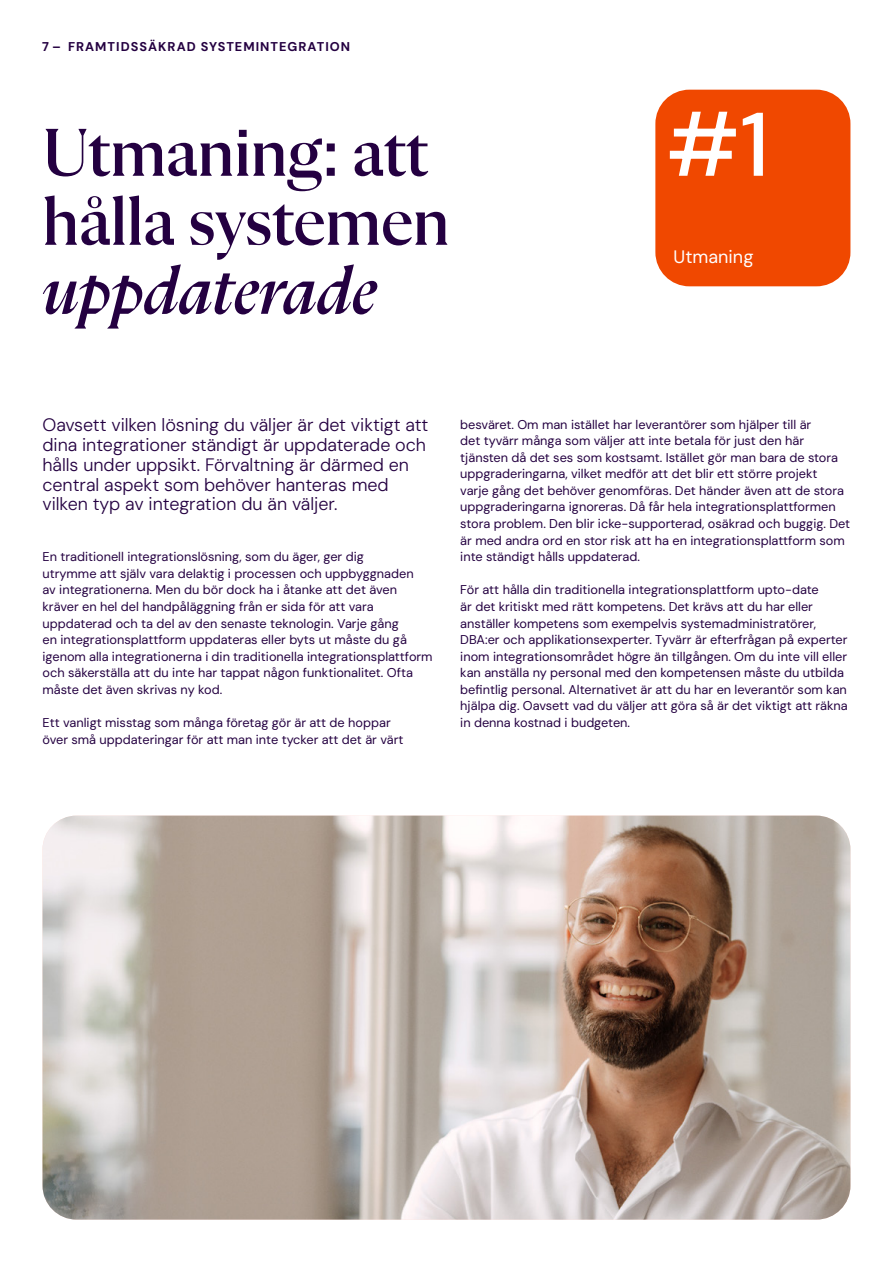
<style>
.page{position:relative;width:893px;height:1263px;background:#fff}
.page>*{position:absolute;margin:0;border:0;box-sizing:border-box;transform-origin:0 0}
.t1{font:500 90px "DM Sans";color:#fff}
.t2{font:500 69px/69px "Flecha M";letter-spacing:-.005em;color:#240041}
.t3{font:italic 500 69px "Flecha M";letter-spacing:-.005em;color:#240041}
.t4{font:300 18px/19.8px "DM Sans";letter-spacing:-.005em;color:#240041}
.t5{font:18px "DM Sans 9 pt";color:#fff}
.t6{font:12.75px/16.5px "DM Sans";color:#240041}
.t7{font:700 12.75px "DM Sans";letter-spacing:.08em;color:#240041}
</style>
<div class="page">
<div style="left:655px;top:90px;width:195px;height:196px;background:#f04800;border-radius:34px"></div>
<img style="left:43px;top:816px;width:807px;height:403px">
<p class="t7" style="left:42px;top:39px;width:309px">7 – FRAMTIDSSÄKRAD SYSTEMINTEGRATION</p>
<h2 class="t2" style="left:43px;top:118px;width:409px">Utmaning: att hålla systemen</h2>
<h2 class="t3" style="left:43px;top:252px;width:336px">uppdaterade</h2>
<h1 class="t1" style="left:666px;top:88px;width:105px">#1</h1>
<h3 class="t5" style="left:674px;top:245px;width:81px">Utmaning</h3>
<h3 class="t4" style="left:43px;top:415px;width:387px">Oavsett vilken lösning du väljer är det viktigt att dina integrationer ständigt är uppdaterade och hålls under uppsikt. Förvaltning är därmed en central aspekt som behöver hanteras med vilken typ av integration du än väljer.</h3>
<p class="t6" style="left:43px;top:548px;width:392px">En traditionell integrationslösning, som du äger, ger dig<br>utrymme att själv vara delaktig i processen och uppbyggnaden<br>av integrationerna. Men du bör dock ha i åtanke att det även kräver en hel del handpåläggning från er sida för att vara uppdaterad och ta del av den senaste teknologin. Varje gång<br>en integrationsplattform uppdateras eller byts ut måste du gå igenom alla integrationerna i din traditionella integrationsplattform och säkerställa att du inte har tappat någon funktionalitet. Ofta måste det även skrivas ny kod.</p>
<p class="t6" style="left:43px;top:714px;width:362px">Ett vanligt misstag som många företag gör är att de hoppar över små uppdateringar för att man inte tycker att det är värt</p>
<p class="t6" style="left:460px;top:416px;width:391px">besväret. Om man istället har leverantörer som hjälper till är<br>det tyvärr många som väljer att inte betala för just den här tjänsten då det ses som kostsamt. Istället gör man bara de stora uppgraderingarna, vilket medför att det blir ett större projekt<br>varje gång det behöver genomföras. Det händer även att de stora uppgraderingarna ignoreras. Då får hela integrationsplattformen stora problem. Den blir icke-supporterad, osäkrad och buggig. Det är med andra ord en stor risk att ha en integrationsplattform som inte ständigt hålls uppdaterad.</p>
<p class="t6" style="left:460px;top:582px;width:389px">För att hålla din traditionella integrationsplattform upto-date<br>är det kritiskt med rätt kompetens. Det krävs att du har eller anställer kompetens som exempelvis systemadministratörer, DBA:er och applikationsexperter. Tyvärr är efterfrågan på experter inom integrationsområdet högre än tillgången. Om du inte vill eller kan anställa ny personal med den kompetensen måste du utbilda befintlig personal. Alternativet är att du har en leverantör som kan hjälpa dig. Oavsett vad du väljer att göra så är det viktigt att räkna in denna kostnad i budgeten.</p>
</div>
